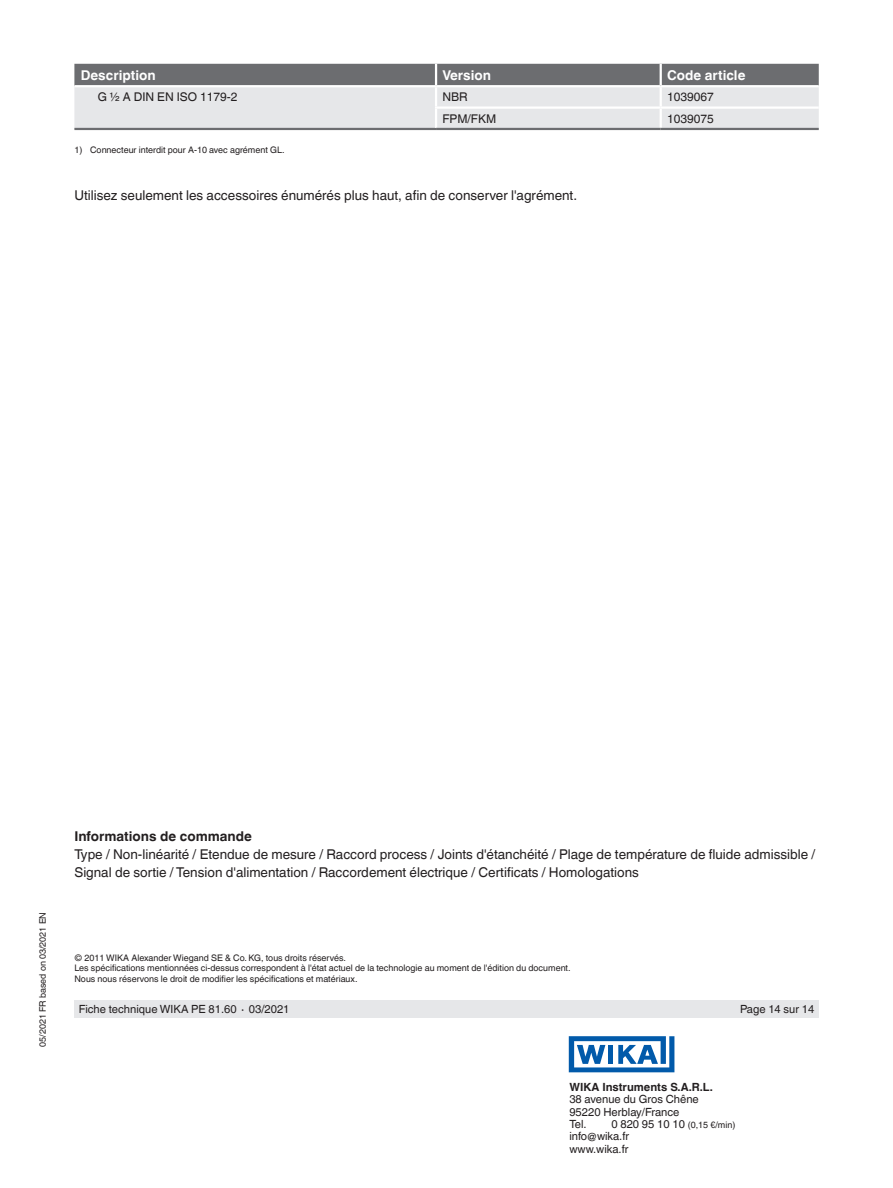
<style>
.page{position:relative;width:893px;height:1188px;background:#fff}
.page>*{position:absolute;margin:0;border:0;box-sizing:border-box;transform-origin:0 0}
.t1{font:13.5px/18px "Helvetica World";color:#231f20}
.t2{font:700 13.5px "Helvetica World";color:#fff}
.t3{font:700 13.5px "Helvetica World";color:#231f20}
.t4{font:12px "Helvetica World";color:#231f20}
.t5{font:11.25px/12.3px "Helvetica World";color:#231f20}
.t6{font:700 11.25px "Helvetica World";color:#231f20}
.t7{font:9px/10.5px "Helvetica World";color:#231f20}
.s1{font-size:11.25px}
</style>
<div class="page">
<div style="left:74px;top:1000px;width:745px;height:18px;background:#e6e7e9"></div>
<svg style="left:569px;top:1036px;width:105px;height:36px"></svg>
<hr style="left:74px;top:128px;width:362px;height:2px;background:#6c6d70">
<svg style="left:74px;top:64px;width:745px;height:65px;background:#bdbec0"></svg>
<hr style="left:660px;top:64px;width:2px;height:21px;background:#fff">
<hr style="left:74px;top:85px;width:362px;height:2px;background:#fff">
<hr style="left:436px;top:85px;width:225px;height:2px;background:#fff">
<hr style="left:436px;top:128px;width:225px;height:2px;background:#6c6d70">
<hr style="left:661px;top:128px;width:158px;height:2px;background:#6c6d70">
<h1 class="t2" style="left:81px;top:67px;width:76px">Description</h1>
<h1 class="t2" style="left:442px;top:67px;width:50px">Version</h1>
<h1 class="t2" style="left:667px;top:67px;width:80px">Code article</h1>
<h2 class="t4" style="left:98px;top:90px;width:141px">G 1/2 A DIN EN ISO 1179-2</h2>
<h2 class="t4" style="left:442px;top:90px;width:27px">NBR</h2>
<h2 class="t4" style="left:667px;top:90px;width:48px">1039067</h2>
<h2 class="t4" style="left:442px;top:111px;width:55px">FPM/FKM</h2>
<h2 class="t4" style="left:667px;top:111px;width:48px">1039075</h2>
<p class="t7" style="left:74px;top:145px;width:212px">1) Connecteur interdit pour A-10 avec agrément GL.</p>
<h1 class="t1" style="left:74px;top:186px;width:504px">Utilisez seulement les accessoires énumérés plus haut, afin de conserver l'agrément.</h1>
<p class="t7" style="left:37px;top:1047px;width:136px;rotate:-90deg">05/2021 FR based on 03/2021 EN</p>
<h1 class="t3" style="left:74px;top:829px;width:179px">Informations de commande</h1>
<h1 class="t1" style="left:74px;top:846px;width:742px">Type / Non-linéarité / Etendue de mesure / Raccord process / Joints d'étanchéité / Plage de température de fluide admissible /<br>Signal de sortie / Tension d'alimentation / Raccordement électrique / Certificats / Homologations</h1>
<p class="t7" style="left:74px;top:952px;width:498px">© 2011 WIKA Alexander Wiegand SE &amp; Co. KG, tous droits réservés.<br>Les spécifications mentionnées ci-dessus correspondent à l'état actuel de la technologie au moment de l'édition du document.<br>Nous nous réservons le droit de modifier les spécifications et matériaux.</p>
<p class="t5" style="left:79px;top:1003px;width:212px">Fiche technique WIKA PE 81.60 ∙ 03/2021</p>
<p class="t5" style="left:740px;top:1003px;width:76px">Page 14 sur 14</p>
<p class="t6" style="left:569px;top:1081px;width:145px">WIKA Instruments S.A.R.L.</p>
<p class="t5" style="left:569px;top:1093px;width:131px">38 avenue du Gros Chêne<br>95220 Herblay/France<br>Tel.</p>
<p class="t7" style="left:611px;top:1120px;width:125px"><span class="s1">0 820 95 10 10</span> (0,15 €/min)</p>
<p class="t5" style="left:569px;top:1130px;width:61px">info@wika.fr www.wika.fr</p>
</div>
